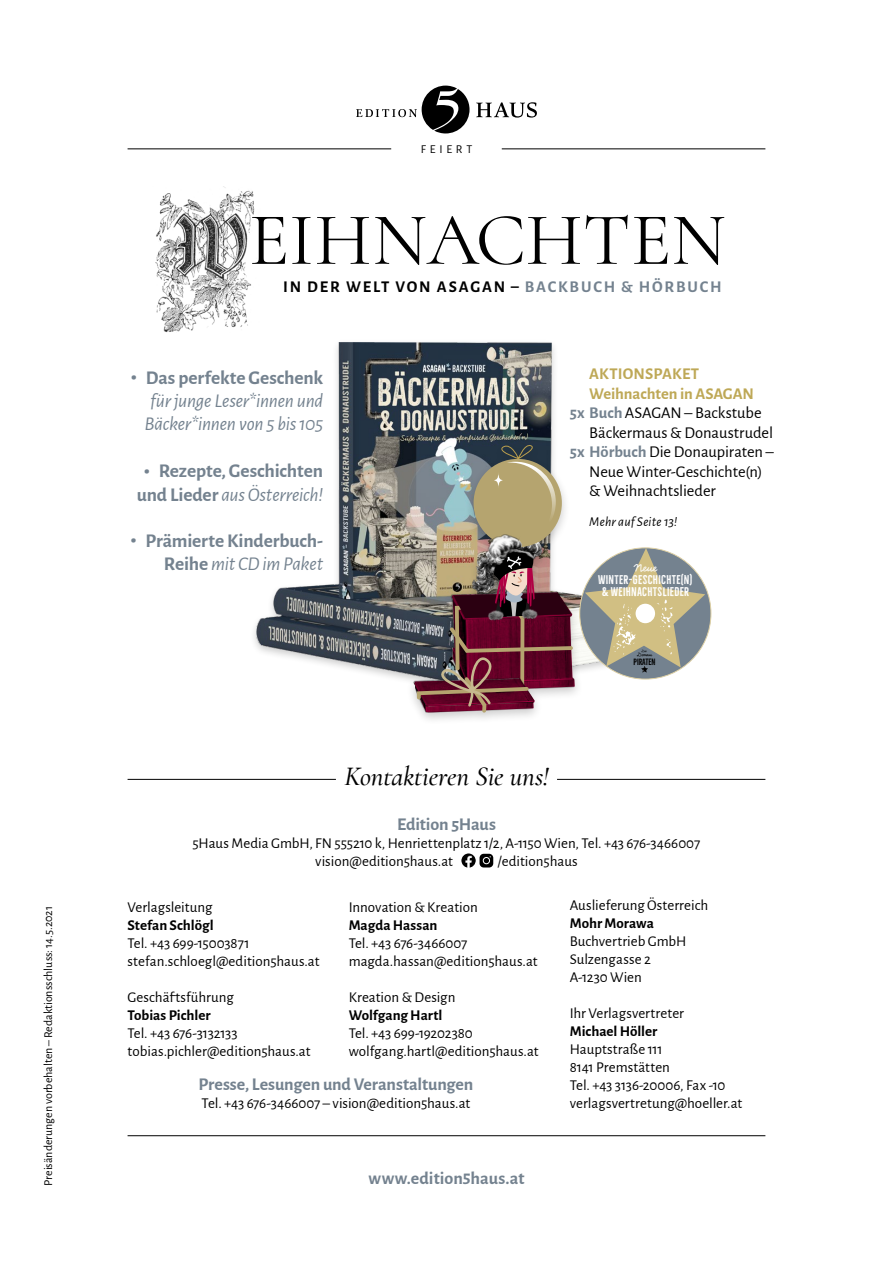
<style>
.page{position:relative;width:893px;height:1263px;background:#fff}
.page>*{position:absolute;margin:0;border:0;box-sizing:border-box;transform-origin:0 0}
.t1{font:75px "Cormorant";color:#000}
.t2{font:italic 500 27px "Cormorant";letter-spacing:-.005em;color:#000}
.t3{font:700 19.5px/23.4px "Alegreya Sans";letter-spacing:-.005em;color:#74828f}
.t4{font:italic 19.5px/23.4px "Alegreya Sans";letter-spacing:-.01em;color:#74828f;text-align:justify}
.t5{font:700 18px "Alegreya Sans";letter-spacing:-.005em;color:#74828f}
.t6{font:16.5px "Alegreya Sans";letter-spacing:-.005em;color:#000}
.t7{font:700 16.5px "Alegreya Sans";letter-spacing:.11em;color:#000}
.t8{font:700 16.5px "Alegreya Sans";color:#bea856}
.t9{font:15px/18px "Alegreya Sans";letter-spacing:-.005em;color:#000}
.t10{font:700 15px "Alegreya Sans";letter-spacing:-.005em;color:#000}
.t11{font:italic 13.5px "Alegreya Sans";letter-spacing:.015em;color:#000}
.t12{font:12px "Alegreya Sans";color:#000}
.t13{font:700 11.7px/12.8px "Bellfort Press";letter-spacing:.03em;color:#fff;text-align:center}
.t14{font:11.7px "Bellfort Script Press";color:#fff}
.t15{font:700 8.4px "Bellfort Press";color:#000}
.t16{font:5.4px "Bellfort Script";color:#000}
.t17{font:3.75px "Bellfort Script";color:#000}
.s1{color:#74828f}
.s2{font-size:45px}
.s3{font-weight:700;font-style:normal}
.s4{font-weight:400;font-style:italic;font-size:45px}
.s5{font-weight:400;font-style:italic}
.s6{font-weight:700;color:#74828f}
</style>
<div class="page">
<img style="left:257px;top:343px;width:367px;height:336px">
<div style="left:580px;top:548px;width:131px;height:131px;background:#74828f;border-radius:50%"></div>
<svg style="left:585px;top:548px;width:120px;height:125px"></svg>
<img style="left:461px;top:853px;width:15px;height:15px;border-radius:7px">
<svg style="left:479px;top:854px;width:14px;height:13px"></svg>
<div style="left:483px;top:857px;width:7px;height:7px;border:1px solid #fff;border-radius:50%"></div>
<div style="left:405px;top:441px;width:179px;height:284px;background:#000;opacity:.2"></div>
<img style="left:575px;top:578px;width:12px;height:127px">
<img style="left:415px;top:715px;width:131px;height:10px">
<img style="left:401px;top:664px;width:13px;height:42px">
<img style="left:414px;top:441px;width:161px;height:274px">
<img style="left:155px;top:186px;width:100px;height:146px">
<hr style="left:128px;top:148px;width:263px;height:1px;background:#000">
<hr style="left:128px;top:779px;width:208px;height:1px;background:#000">
<hr style="left:502px;top:148px;width:263px;height:1px;background:#000">
<hr style="left:557px;top:779px;width:208px;height:1px;background:#000">
<hr style="left:128px;top:1135px;width:637px;height:1px;background:#000">
<svg style="left:356px;top:86px;width:113px;height:47px"></svg>
<svg style="left:476px;top:102px;width:61px;height:16px"></svg>
<p class="t12" style="left:40px;top:1186px;width:281px;rotate:-90deg">Preisänderungen vorbehalten – Redaktionsschluss: 14.5.2021</p>
<p class="t12" style="left:421px;top:141px;width:53px">FEIERT</p>
<h1 class="t1" style="left:249px;top:194px;width:478px">EIHNACHTEN</h1>
<p class="t7" style="left:283px;top:275px;width:440px">IN DER WELT VON ASAGAN – <span class="s1">BACKBUCH &amp; HÖRBUCH</span></p>
<h3 class="t4" style="left:144px;top:365px;width:180px;text-indent:-16px"><span class="s2">•</span> <span class="s3">Das perfekte Geschenk </span>für junge Leser*innen und Bäcker*innen von 5 bis 105</h3>
<h3 class="t3" style="left:137px;top:458px;width:188px"><span class="s4">•</span> Rezepte, Geschichten und Lieder <span class="s5">aus Österreich!</span></h3>
<h3 class="t3" style="left:128px;top:527px;width:197px;text-align:right"><span class="s4">•</span> Prämierte Kinderbuch-<br>Reihe <span class="s5">mit CD im Paket</span></h3>
<p class="t8" style="left:589px;top:362px;width:111px">AKTIONSPAKET</p>
<p class="t8" style="left:589px;top:381px;width:166px">Weihnachten in ASAGAN</p>
<p class="t6" style="left:570px;top:402px;width:193px"><span class="s6">5x Buch</span> ASAGAN – Backstube</p>
<p class="t6" style="left:589px;top:421px;width:185px">Bäckermaus &amp; Donaustrudel</p>
<p class="t6" style="left:570px;top:441px;width:205px"><span class="s6">5x Hörbuch</span> Die Donaupiraten –</p>
<p class="t6" style="left:589px;top:460px;width:175px">Neue Winter-Geschichte(n)</p>
<p class="t6" style="left:589px;top:480px;width:128px">&amp; Weihnachtslieder</p>
<p class="t11" style="left:589px;top:513px;width:90px">Mehr auf Seite 13!</p>
<p class="t14" style="left:634px;top:560px;width:24px">Neue</p>
<p class="t13" style="left:598px;top:573px;width:96px">WINTER-GESCHICHTE(N) &amp; WEIHNACHTSLIEDER</p>
<p class="t17" style="left:641px;top:649px;width:7px">Die</p>
<p class="t16" style="left:637px;top:651px;width:16px">Donau</p>
<p class="t15" style="left:634px;top:657px;width:24px">PIRATEN</p>
<h2 class="t2" style="left:344px;top:760px;width:206px">Kontaktieren Sie uns!</h2>
<p class="t5" style="left:397px;top:811px;width:100px">Edition 5Haus</p>
<p class="t9" style="left:315px;top:833px;width:387px;text-indent:-123px">5Haus Media GmbH, FN 555210 k, Henriettenplatz 1/2, A-1150 Wien, Tel. +43 676-3466007 vision@edition5haus.at</p>
<p class="t9" style="left:497px;top:851px;width:82px">/edition5haus</p>
<p class="t9" style="left:128px;top:897px;width:86px">Verlagsleitung</p>
<p class="t10" style="left:128px;top:914px;width:88px">Stefan Schlögl</p>
<p class="t9" style="left:128px;top:933px;width:193px">Tel. +43 699-15003871 stefan.schloegl@edition5haus.at</p>
<p class="t9" style="left:128px;top:987px;width:108px">Geschäftsführung</p>
<p class="t10" style="left:128px;top:1004px;width:85px">Tobias Pichler</p>
<p class="t9" style="left:128px;top:1023px;width:184px">Tel. +43 676-3132133 tobias.pichler@edition5haus.at</p>
<p class="t9" style="left:349px;top:897px;width:131px">Innovation &amp; Kreation</p>
<p class="t10" style="left:349px;top:914px;width:90px">Magda Hassan</p>
<p class="t9" style="left:349px;top:933px;width:190px">Tel. +43 676-3466007 magda.hassan@edition5haus.at</p>
<p class="t9" style="left:349px;top:987px;width:108px">Kreation &amp; Design</p>
<p class="t10" style="left:349px;top:1004px;width:95px">Wolfgang Hartl</p>
<p class="t9" style="left:349px;top:1023px;width:191px">Tel. +43 699-19202380 wolfgang.hartl@edition5haus.at</p>
<p class="t5" style="left:198px;top:1071px;width:276px">Presse, Lesungen und Veranstaltungen</p>
<p class="t9" style="left:202px;top:1093px;width:270px">Tel. +43 676-3466007 – vision@edition5haus.at</p>
<p class="t5" style="left:369px;top:1165px;width:157px">www.edition5haus.at</p>
<p class="t9" style="left:570px;top:895px;width:140px">Auslieferung Österreich</p>
<p class="t10" style="left:570px;top:912px;width:86px">Mohr Morawa</p>
<p class="t9" style="left:570px;top:931px;width:118px">Buchvertrieb GmbH<br>Sulzengasse 2<br>A-1230 Wien</p>
<p class="t9" style="left:570px;top:1003px;width:116px">Ihr Verlagsvertreter</p>
<p class="t10" style="left:570px;top:1020px;width:89px">Michael Höller</p>
<p class="t9" style="left:570px;top:1039px;width:174px">Hauptstraße 111<br>8141 Premstätten<br>Tel. +43 3136-20006, Fax -10 verlagsvertretung@hoeller.at</p>
</div>
